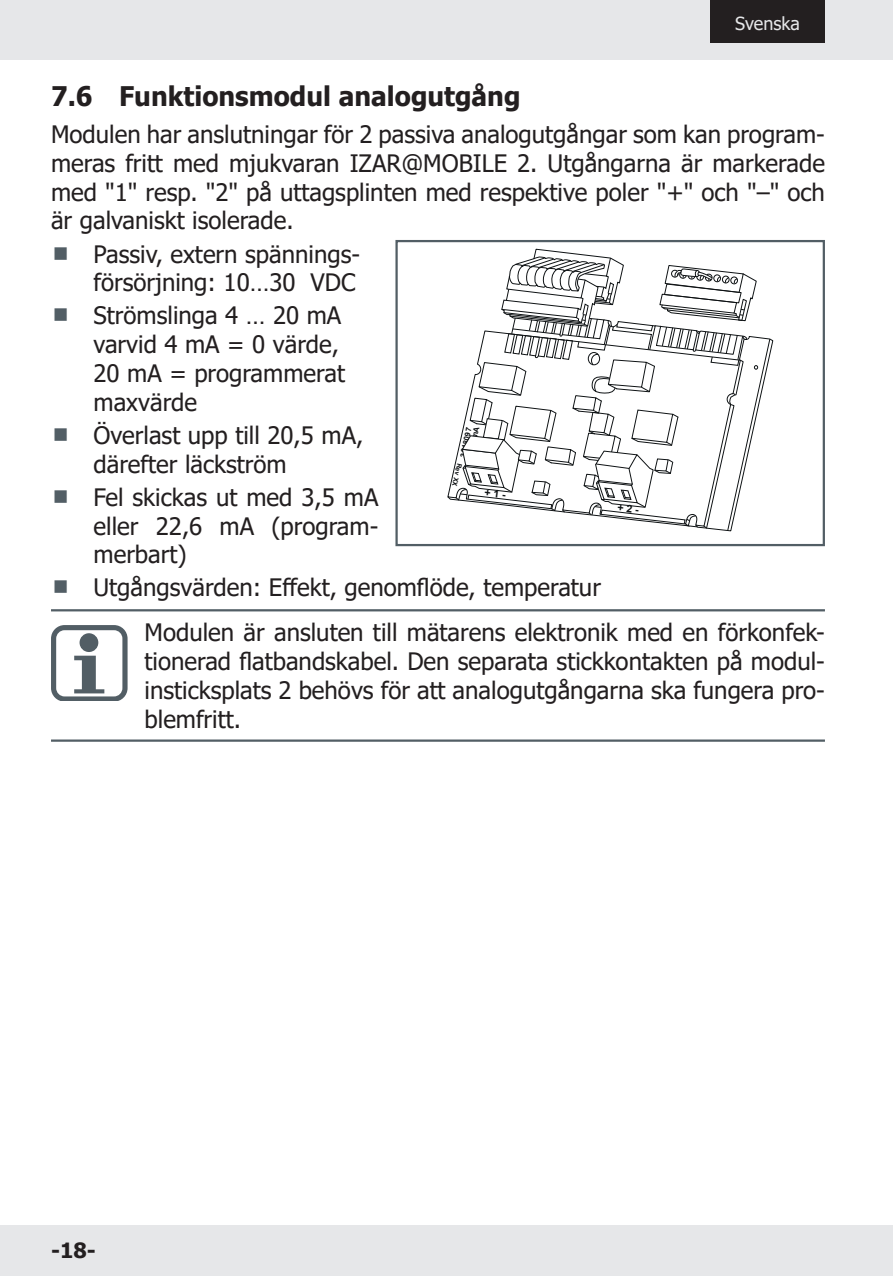
<style>
.page{position:relative;width:893px;height:1276px;background:#fff}
.page>*{position:absolute;margin:0;border:0;box-sizing:border-box;transform-origin:0 0}
.t1{font:700 27px "Tahoma";color:#231f20}
.t2{font:24px/28.8px "Tahoma";color:#231f20}
.t3{font:700 21px "Tahoma";color:#231f20}
.t4{font:18px "Tahoma";color:#e6e7e9}
.t5{font:700 7.8px "Arial";color:#0e1214}
.t6{font:700 6.6px "Arial";color:#0e1214}
</style>
<div class="page">
<hr style="left:51px;top:609px;width:774px;height:2px;background:#525e65">
<hr style="left:51px;top:739px;width:774px;height:3px;background:#525e65">
<svg style="left:51px;top:625px;width:77px;height:76px"></svg>
<div style="left:395px;top:240px;width:430px;height:306px;border:2px solid #525e65"></div>
<div style="left:0;top:0;width:893px;height:60px;background:#e6e7e9"></div>
<div style="left:0;top:1225px;width:893px;height:51px;background:#e6e7e9"></div>
<div style="left:710px;top:0;width:115px;height:43px;background:#231f20"></div>
<svg style="left:447px;top:248px;width:327px;height:284px"></svg>
<p class="t4" style="left:735px;top:11px;width:66px">Svenska</p>
<p class="t1" style="left:51px;top:77px;width:471px">7.6 Funktionsmodul analogutgång</p>
<p class="t2" style="left:51px;top:121px;width:775px;text-align:justify">Modulen har anslutningar för 2 passiva analogutgångar som kan program&shy;meras fritt med mjukvaran IZAR@MOBILE 2. Utgångarna är markerade med "1" resp. "2" på uttagsplinten med respektive poler "+" och "–" och är galvaniskt isolerade.</p>
<p class="t2" style="left:94px;top:241px;width:268px">Passiv, extern spännings&shy;försörjning: 10…30 VDC</p>
<p class="t2" style="left:94px;top:303px;width:253px">Strömslinga 4 … 20 mA varvid 4 mA = 0 värde,<br>20 mA = programmerat maxvärde</p>
<p class="t2" style="left:94px;top:422px;width:271px">Överlast upp till 20,5 mA, därefter läckström</p>
<p class="t2" style="left:94px;top:484px;width:286px;text-align:justify">Fel skickas ut med 3,5 mA eller 22,6 mA (program&shy;merbart)</p>
<p class="t2" style="left:145px;top:566px;width:682px;line-height:45px;text-indent:-51px">Utgångsvärden: Effekt, genomflöde, temperatur<br>Modulen är ansluten till mätarens elektronik med en förkonfek-</p>
<p class="t2" style="left:145px;top:648px;width:682px;text-align:justify">tionerad flatbandskabel. Den separata stickkontakten på modul&shy;insticksplats 2 behövs för att analogutgångarna ska fungera pro&shy;blemfritt.</p>
<p class="t5" style="left:458px;top:456px;width:31px;rotate:-78deg">3018097</p>
<p class="t6" style="left:464px;top:464px;width:25px;rotate:103deg">Rev XX</p>
<p class="t3" style="left:51px;top:1235px;width:46px">-18-</p>
</div>
